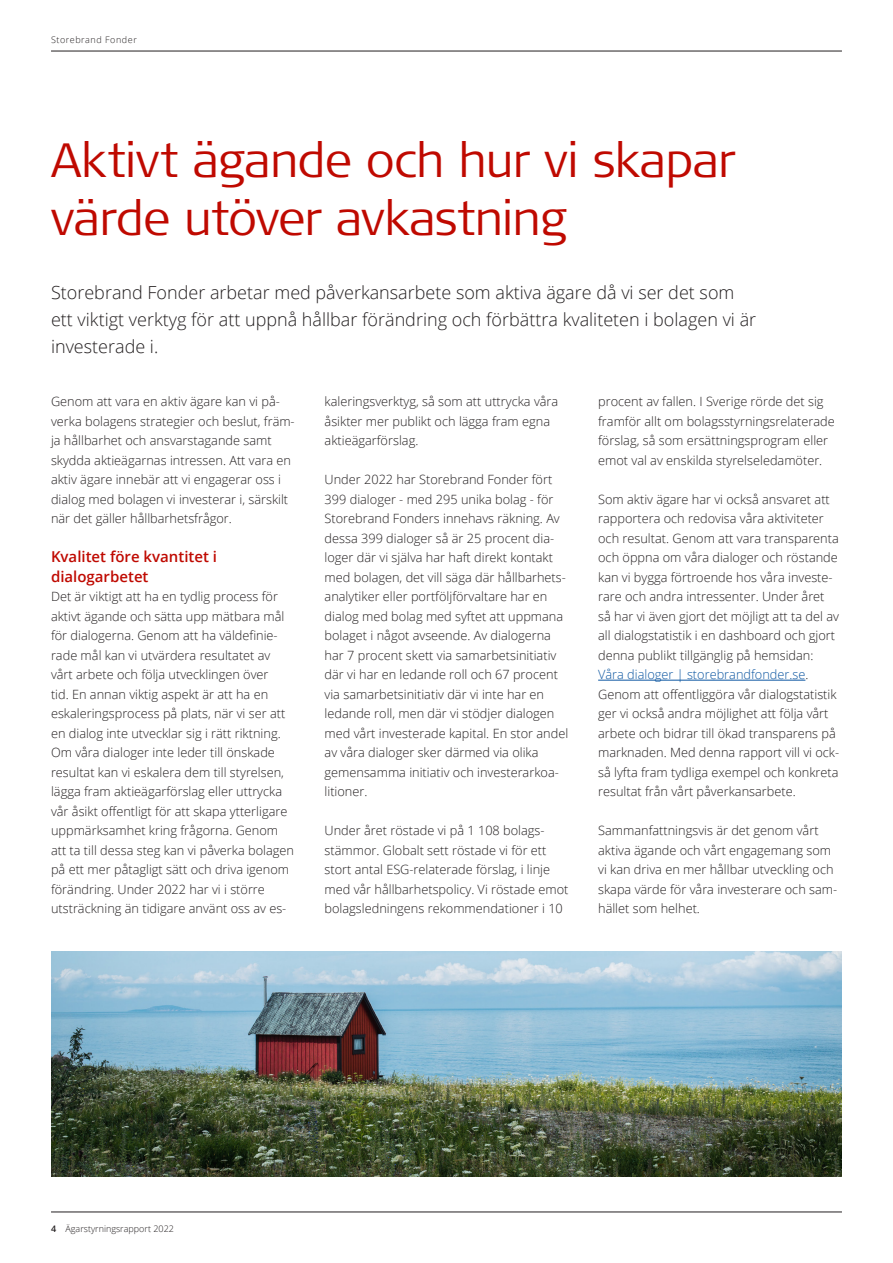
<style>
.page{position:relative;width:893px;height:1263px;background:#fff}
.page>*{position:absolute;margin:0;border:0;box-sizing:border-box;transform-origin:0 0}
.t1{font:300 48px/57.6px "Signa Pro";letter-spacing:-.02em;color:#bf0900}
.Ingress{font:300 18px/27px "Open Sans";color:#231f20}
.Mellanrubrik_1_10_13{font:600 15px/19.5px "Open Sans";color:#bf0900}
.Brödtext_1_8_5_13{font:300 12.75px/19.5px "Open Sans";color:#231f20}
.t2{font:300 9px "Open Sans";color:#231f20}
.t3{font:300 9px "Open Sans";letter-spacing:.06em;color:#231f20}
.s1{color:#0c56a1}
.s2{font-weight:600}
</style>
<div class="page">
<hr style="left:51px;top:51px;width:791px;height:1px;background:#231f20">
<hr style="left:51px;top:1212px;width:791px;height:1px;background:#231f20">
<hr style="left:598px;top:680px;width:207px;height:1px;background:#0c56a1">
<img style="left:51px;top:951px;width:791px;height:225px">
<p class="t3" style="left:51px;top:33px;width:87px">Storebrand Fonder</p>
<h1 class="t1" style="left:51px;top:131px;width:686px">Aktivt ägande och hur vi skapar värde utöver avkastning</h1>
<p class="Ingress" style="left:51px;top:278px;width:707px">Storebrand Fonder arbetar med påverkansarbete som aktiva ägare då vi ser det som ett viktigt verktyg för att uppnå hållbar förändring och förbättra kvaliteten i bolagen vi är investerade i.</p>
<p class="Brödtext_1_8_5_13" style="left:51px;top:391px;width:245px">Genom att vara en aktiv ägare kan vi på&shy;verka bolagens strategier och beslut, främ&shy;ja hållbarhet och ansvarstagande samt skydda aktieägarnas intressen. Att vara en aktiv ägare innebär att vi engagerar oss i dialog med bolagen vi investerar i, särskilt när det gäller hållbarhetsfrågor.</p>
<p class="Mellanrubrik_1_10_13" style="left:51px;top:547px;width:168px">Kvalitet före kvantitet i dialogarbetet</p>
<p class="Brödtext_1_8_5_13" style="left:51px;top:586px;width:245px">Det är viktigt att ha en tydlig process för aktivt ägande och sätta upp mätbara mål för dialogerna. Genom att ha väldefinie&shy;rade mål kan vi utvärdera resultatet av vårt arbete och följa utvecklingen över<br>tid. En annan viktig aspekt är att ha en eskaleringsprocess på plats, när vi ser att en dialog inte utvecklar sig i rätt riktning.<br>Om våra dialoger inte leder till önskade resultat kan vi eskalera dem till styrelsen, lägga fram aktieägarförslag eller uttrycka vår åsikt offentligt för att skapa ytterligare uppmärksamhet kring frågorna. Genom att ta till dessa steg kan vi påverka bolagen på ett mer påtagligt sätt och driva igenom förändring. Under 2022 har vi i större utsträckning än tidigare använt oss av es-</p>
<p class="Brödtext_1_8_5_13" style="left:325px;top:391px;width:235px">kaleringsverktyg, så som att uttrycka våra åsikter mer publikt och lägga fram egna aktieägarförslag.</p>
<p class="Brödtext_1_8_5_13" style="left:325px;top:469px;width:245px">Under 2022 har Storebrand Fonder fört 399 dialoger - med 295 unika bolag - för Storebrand Fonders innehavs räkning. Av dessa 399 dialoger så är 25 procent dia&shy;loger där vi själva har haft direkt kontakt med bolagen, det vill säga där hållbarhets&shy;analytiker eller portföljförvaltare har en dialog med bolag med syftet att uppmana bolaget i något avseende. Av dialogerna har 7 procent skett via samarbetsinitiativ där vi har en ledande roll och 67 procent via samarbetsinitiativ där vi inte har en ledande roll, men där vi stödjer dialogen med vårt investerade kapital. En stor andel av våra dialoger sker därmed via olika gemensamma initiativ och investerarkoa&shy;litioner.</p>
<p class="Brödtext_1_8_5_13" style="left:325px;top:820px;width:245px">Under året röstade vi på 1 108 bolags&shy;stämmor. Globalt sett röstade vi för ett stort antal ESG-relaterade förslag, i linje med vår hållbarhetspolicy. Vi röstade emot bolagsledningens rekommendationer i 10</p>
<p class="Brödtext_1_8_5_13" style="left:598px;top:391px;width:238px">procent av fallen. I Sverige rörde det sig framför allt om bolagsstyrningsrelaterade förslag, så som ersättningsprogram eller emot val av enskilda styrelseledamöter.</p>
<p class="Brödtext_1_8_5_13" style="left:598px;top:489px;width:243px">Som aktiv ägare har vi också ansvaret att rapportera och redovisa våra aktiviteter och resultat. Genom att vara transparenta och öppna om våra dialoger och röstande kan vi bygga förtroende hos våra investe&shy;rare och andra intressenter. Under året så har vi även gjort det möjligt att ta del av all dialogstatistik i en dashboard och gjort denna publikt tillgänglig på hemsidan:<br><span class="s1">Våra dialoger | storebrandfonder.se</span>.<br>Genom att offentliggöra vår dialogstatistik ger vi också andra möjlighet att följa vårt arbete och bidrar till ökad transparens på marknaden. Med denna rapport vill vi ock&shy;så lyfta fram tydliga exempel och konkreta resultat från vårt påverkansarbete.</p>
<p class="Brödtext_1_8_5_13" style="left:598px;top:820px;width:241px">Sammanfattningsvis är det genom vårt aktiva ägande och vårt engagemang som vi kan driva en mer hållbar utveckling och skapa värde för våra investerare och sam&shy;hället som helhet.</p>
<p class="t2" style="left:51px;top:1222px;width:124px"><span class="s2">4</span> Ägarstyrningsrapport 2022</p>
</div>
